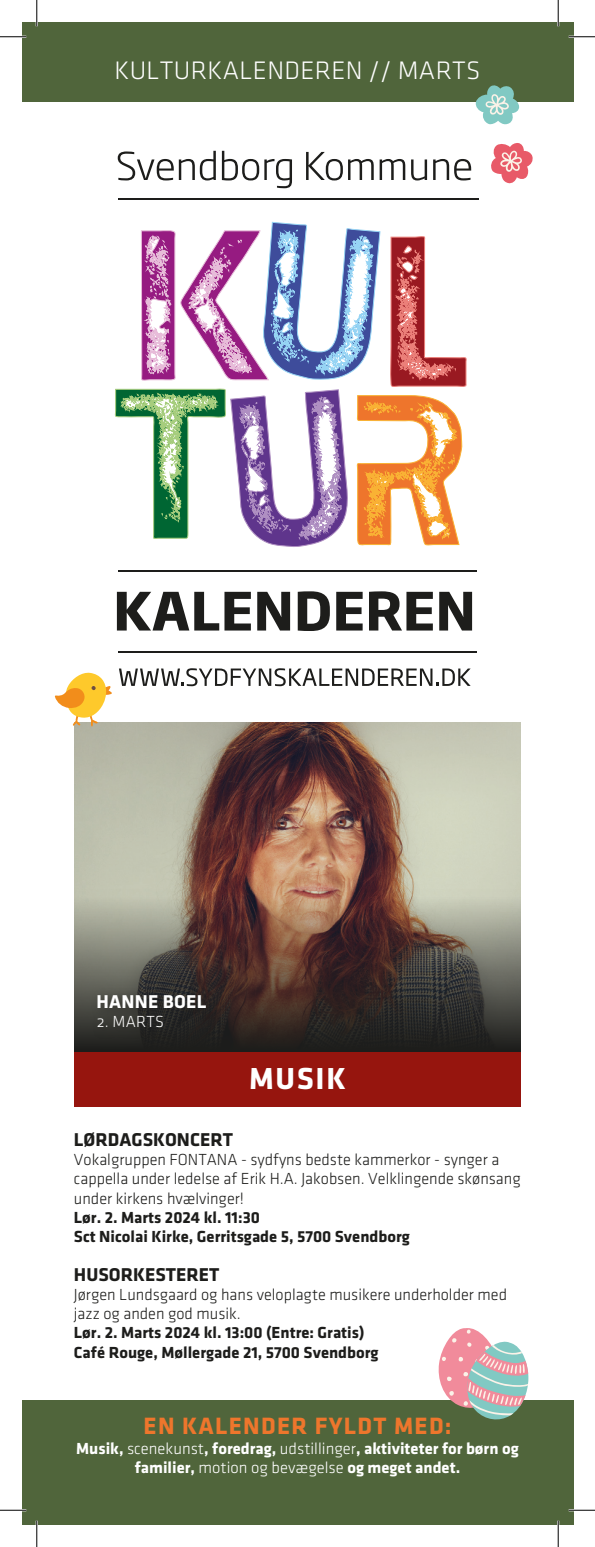
<style>
.page{position:relative;width:595px;height:1547px;background:#fff}
.page>*{position:absolute;margin:0;border:0;box-sizing:border-box;transform-origin:0 0}
.kapitel{font:700 31.5px "Klavika";letter-spacing:.05em;color:#fff}
.t1{font:300 26.25px "Klavika";letter-spacing:.015em;color:#fff}
.kapitel-2{font:700 24.5px "Klavika";letter-spacing:.055em;color:#ee762c}
.Overskrift_KULTUR{font:700 19.25px "Klavika";color:#1d1d1b}
.Navn_-_billede{font:700 19.25px "Klavika";letter-spacing:.015em;color:#fff}
.brødtekst_KULTUR{font:16.62px/19.2px "Klavika Light OSTF";color:#1d1d1b}
.brødtekst_bold_KULTUR{font:700 16.62px "Klavika";color:#1d1d1b}
.brødtekst_bold_KULTUR-2{font:700 16.62px/19.2px "Klavika";color:#fff;text-align:center}
.dato_-_billede{font:16.62px "Klavika Light OSTF";letter-spacing:.015em;color:#fff}
.s1{font-weight:300}
</style>
<div class="page">
<div style="left:22px;top:22px;width:550px;height:79px;background:#50653b"></div>
<svg style="left:114px;top:222px;width:352px;height:325px"></svg>
<svg style="left:118px;top:151px;width:98px;height:29px"></svg>
<svg style="left:222px;top:151px;width:70px;height:37px"></svg>
<svg style="left:306px;top:152px;width:67px;height:28px"></svg>
<svg style="left:379px;top:159px;width:26px;height:21px"></svg>
<svg style="left:411px;top:159px;width:16px;height:21px"></svg>
<svg style="left:433px;top:159px;width:38px;height:21px"></svg>
<svg style="left:117px;top:592px;width:134px;height:38px"></svg>
<svg style="left:257px;top:592px;width:33px;height:38px"></svg>
<svg style="left:297px;top:591px;width:33px;height:40px"></svg>
<svg style="left:336px;top:592px;width:26px;height:38px"></svg>
<svg style="left:369px;top:591px;width:63px;height:39px"></svg>
<svg style="left:439px;top:592px;width:33px;height:38px"></svg>
<hr style="left:118px;top:570px;width:358px;height:2px;background:#1d1d1b">
<hr style="left:118px;top:651px;width:358px;height:2px;background:#1d1d1b">
<hr style="left:118px;top:198px;width:360px;height:2px;background:#1d1d1b">
<svg style="left:119px;top:668px;width:351px;height:18px"></svg>
<img style="left:74px;top:722px;width:446px;height:167px">
<div style="left:74px;top:1051px;width:446px;height:56px;background:#96150e"></div>
<svg style="left:74px;top:889px;width:446px;height:162px"></svg>
<div style="left:92px;top:987px;width:128px;height:53px;background:#1d1d1b;opacity:.66"></div>
<div style="left:22px;top:1400px;width:550px;height:125px;background:#50653b"></div>
<svg style="left:55px;top:673px;width:57px;height:53px"></svg>
<svg style="left:491px;top:143px;width:41px;height:40px"></svg>
<svg style="left:475px;top:85px;width:53px;height:40px"></svg>
<svg style="left:438px;top:1328px;width:90px;height:91px"></svg>
<hr style="left:0;top:36px;width:26px;height:2px;background:#fff">
<hr style="left:568px;top:36px;width:26px;height:2px;background:#fff">
<hr style="left:0;top:1509px;width:26px;height:2px;background:#fff">
<hr style="left:568px;top:1509px;width:26px;height:2px;background:#fff">
<hr style="left:36px;top:0;width:2px;height:26px;background:#fff">
<hr style="left:36px;top:1521px;width:2px;height:26px;background:#fff">
<hr style="left:557px;top:0;width:2px;height:26px;background:#fff">
<hr style="left:557px;top:1521px;width:2px;height:26px;background:#fff">
<svg style="left:0;top:36px;width:26px;height:1px"></svg>
<svg style="left:568px;top:36px;width:26px;height:1px"></svg>
<svg style="left:0;top:1510px;width:26px;height:1px"></svg>
<svg style="left:568px;top:1510px;width:26px;height:1px"></svg>
<svg style="left:36px;top:0;width:1px;height:26px"></svg>
<svg style="left:36px;top:1521px;width:1px;height:26px"></svg>
<svg style="left:557px;top:0;width:1px;height:26px"></svg>
<svg style="left:557px;top:1521px;width:1px;height:26px"></svg>
<p class="t1" style="left:114px;top:56px;width:367px">KULTURKALENDEREN // MARTS</p>
<p class="Navn_-_billede" style="left:96px;top:991px;width:111px">HANNE BOEL</p>
<p class="dato_-_billede" style="left:96px;top:1013px;width:69px">2. MARTS</p>
<p class="kapitel" style="left:249px;top:1061px;width:98px">MUSIK</p>
<p class="Overskrift_KULTUR" style="left:74px;top:1129px;width:160px">LØRDAGSKONCERT</p>
<p class="brødtekst_KULTUR" style="left:74px;top:1150px;width:448px">Vokalgruppen FONTANA - sydfyns bedste kammerkor - synger a cappella under ledelse af Erik H.A. Jakobsen. Velklingende skønsang under kirkens hvælvinger!</p>
<p class="brødtekst_bold_KULTUR" style="left:74px;top:1208px;width:187px">Lør. 2. Marts 2024 kl. 11:30</p>
<p class="brødtekst_bold_KULTUR" style="left:74px;top:1227px;width:337px">Sct Nicolai Kirke, Gerritsgade 5, 5700 Svendborg</p>
<p class="Overskrift_KULTUR" style="left:74px;top:1263px;width:147px">HUSORKESTERET</p>
<p class="brødtekst_KULTUR" style="left:74px;top:1285px;width:434px">Jørgen Lundsgaard og hans veloplagte musikere underholder med jazz og anden god musik.</p>
<p class="brødtekst_bold_KULTUR" style="left:74px;top:1324px;width:292px">Lør. 2. Marts 2024 kl. 13:00 (Entre: Gratis)</p>
<p class="brødtekst_bold_KULTUR" style="left:74px;top:1343px;width:306px">Café Rouge, Møllergade 21, 5700 Svendborg</p>
<p class="kapitel-2" style="left:143px;top:1412px;width:309px">EN KALENDER FYLDT MED:</p>
<p class="brødtekst_bold_KULTUR-2" style="left:76px;top:1439px;width:444px">Musik, <span class="s1">scenekunst</span>, foredrag, <span class="s1">udstillinger</span>, aktiviteter for børn og familier, <span class="s1">motion og bevægelse</span> og meget andet.</p>
</div>
